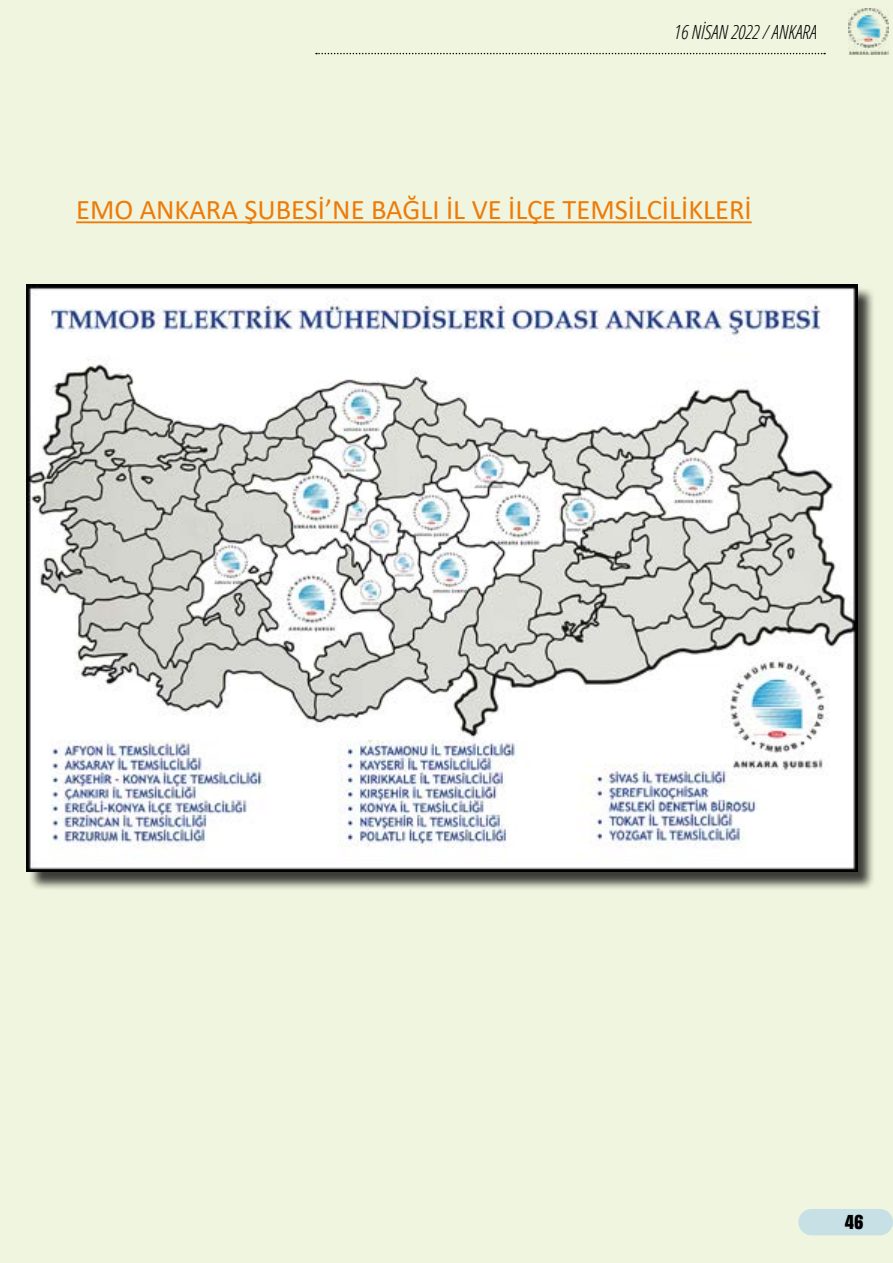
<style>
.page{position:relative;width:893px;height:1263px;background:#eff5de}
.page>*{position:absolute;margin:0;border:0;box-sizing:border-box;transform-origin:0 0}
.t1{font:28.5px "Calibri";color:#ee7b08}
.t2{font:italic 300 condensed 19.5px "Open Sans";color:#000}
.t3{font:18px "Anton";color:#000}
</style>
<div class="page">
<div style="left:798px;top:1209px;width:95px;height:26px;background:#c7e0e6;border-radius:13px"></div>
<img style="left:848px;top:8px;width:41px;height:47px">
<svg style="left:316px;top:53px;width:509px;height:1px"></svg>
<div style="left:29px;top:286px;width:846px;height:603px;background:#000;opacity:.75"></div>
<img style="left:26px;top:284px;width:831px;height:588px">
<hr style="left:76px;top:221px;width:676px;height:2px;background:#ee7b08">
<p class="t2" style="left:674px;top:19px;width:144px">16 NİSAN 2022 / ANKARA</p>
<p class="t1" style="left:76px;top:190px;width:677px">EMO ANKARA ŞUBESİ’NE BAĞLI İL VE İLÇE TEMSİLCİLİKLERİ</p>
<p class="t3" style="left:845px;top:1208px;width:20px">46</p>
</div>
